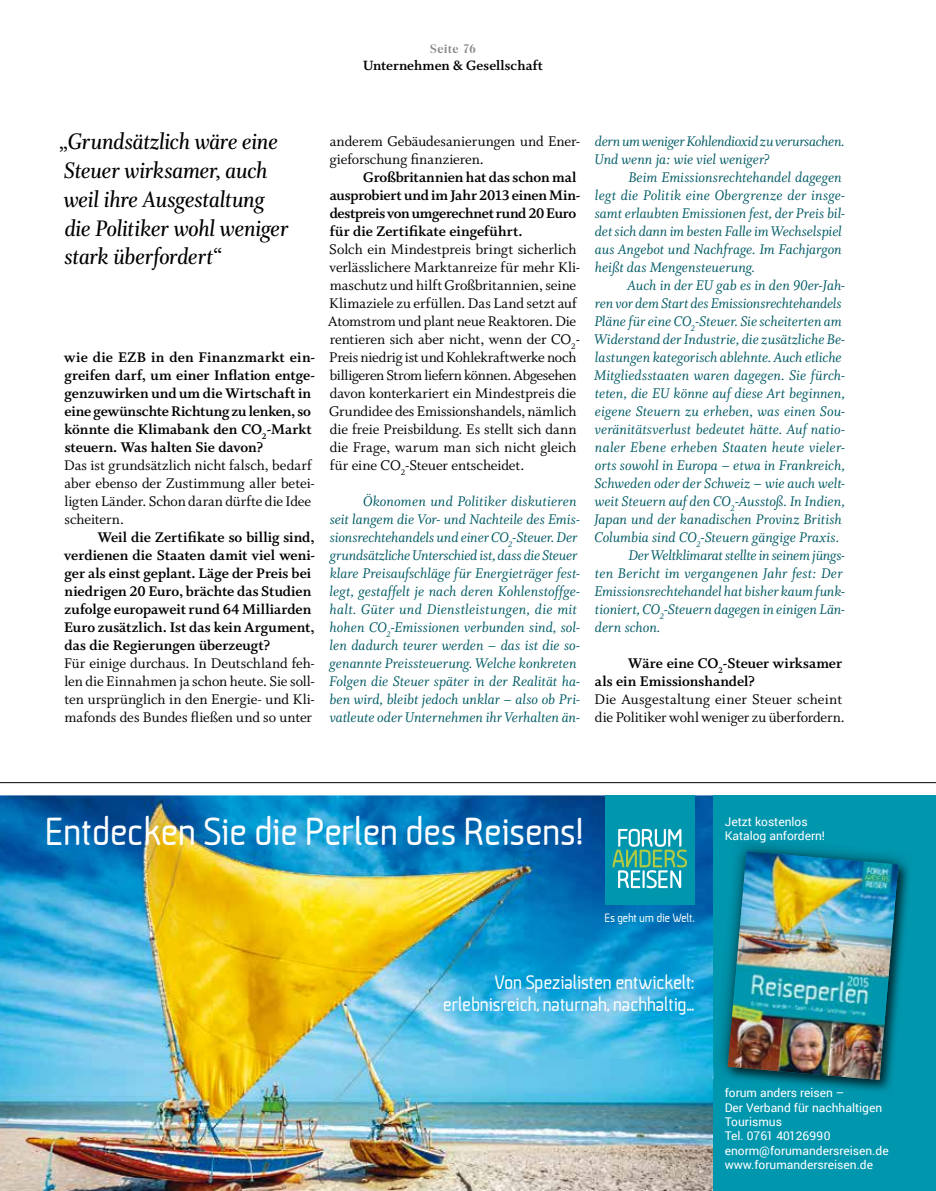
<style>
.page{position:relative;width:936px;height:1191px;background:#fff}
.page>*{position:absolute;margin:0;border:0;box-sizing:border-box;transform-origin:0 0}
.t1{font:39px "Aneba";color:#fff}
.t2{font:italic 600 24px/28.8px "Whitman Display";letter-spacing:-.005em;color:#000}
.t3{font:19.5px/22.5px "Aneba";color:#fff;text-align:right}
.t4{font:15.6px/18px "Whitman Italic LF";color:#005a65}
.t5{font:15.6px/18px "Whitman Roman LF";letter-spacing:-.005em;color:#000}
.t6{font:15.6px/18px "Whitman Bold LF";color:#000}
.t7{font:15px "Whitman Bold LF";color:#000}
.t8{font:12px/14.4px "Roboto";color:#fff}
.t9{font:12px "Aneba";color:#fff}
.t10{font:600 12px "Toledo TS";letter-spacing:.06em;color:#898a8c}
</style>
<div class="page">
<hr style="left:0;top:782px;width:935px;height:1px;background:#000">
<img style="left:0;top:795px;width:713px;height:396px">
<div style="left:713px;top:795px;width:222px;height:396px;background:#0096ae"></div>
<div style="left:605px;top:795px;width:89px;height:110px;background:#0096ae"></div>
<svg style="left:612px;top:828px;width:75px;height:60px"></svg>
<svg style="left:712px;top:1064px;width:1px;height:15px"></svg>
<img style="left:713px;top:843px;width:196px;height:248px">
<img style="left:738px;top:851px;width:160px;height:99px">
<img style="left:731px;top:937px;width:159px;height:100px">
<img style="left:727px;top:1023px;width:156px;height:57px">
<p class="t10" style="left:430px;top:41px;width:47px">Seite 76</p>
<p class="t7" style="left:363px;top:57px;width:181px">Unternehmen &amp; Gesellschaft</p>
<h2 class="t2" style="left:60px;top:127px;width:230px">„Grundsätzlich wäre eine<br>Steuer wirksamer, auch weil ihre Ausgestaltung die Politiker wohl weniger stark überfordert“</h2>
<p class="t6" style="left:64px;top:348px;width:252px">wie die EZB in den Finanzmarkt ein&shy;greifen darf, um einer Inflation entge&shy;genzuwirken und um die Wirtschaft in eine gewünschte Richtung zu lenken, so könnte die Klimabank den CO<sub>2</sub>-Markt steuern. Was halten Sie davon?</p>
<p class="t5" style="left:64px;top:456px;width:252px">Das ist grundsätzlich nicht falsch, bedarf aber ebenso der Zustimmung aller betei&shy;ligten Länder. Schon daran dürfte die Idee scheitern.</p>
<p class="t6" style="left:64px;top:528px;width:252px;text-indent:34px">Weil die Zertifikate so billig sind, verdienen die Staaten damit viel weni&shy;ger als einst geplant. Läge der Preis bei niedrigen 20 Euro, brächte das Studien zufolge europaweit rund 64 Milliarden Euro zusätzlich. Ist das kein Argument, das die Regierungen überzeugt?</p>
<p class="t5" style="left:64px;top:654px;width:252px;text-align:justify">Für einige durchaus. In Deutschland feh&shy;len die Einnahmen ja schon heute. Sie soll&shy;ten ursprünglich in den Energie- und Kli&shy;mafonds des Bundes fließen und so unter</p>
<p class="t5" style="left:329px;top:132px;width:252px">anderem Gebäudesanierungen und Ener&shy;gieforschung finanzieren.</p>
<p class="t6" style="left:330px;top:168px;width:252px;text-indent:34px">Großbritannien hat das schon mal ausprobiert und im Jahr 2013 einen Min&shy;destpreis von umgerechnet rund 20 Euro für die Zertifikate eingeführt.</p>
<p class="t5" style="left:328px;top:240px;width:253px">Solch ein Mindestpreis bringt sicherlich verlässlichere Marktanreize für mehr Kli&shy;maschutz und hilft Großbritannien, seine Klimaziele zu erfüllen. Das Land setzt auf Atomstrom und plant neue Reaktoren. Die rentieren sich aber nicht, wenn der CO<sub>2</sub>- Preis niedrig ist und Kohlekraftwerke noch billigeren Strom liefern können. Abgesehen davon konterkariert ein Mindestpreis die Grundidee des Emissionshandels, nämlich die freie Preisbildung. Es stellt sich dann die Frage, warum man sich nicht gleich für eine CO<sub>2</sub>-Steuer entscheidet.</p>
<p class="t4" style="left:329px;top:492px;width:252px;text-indent:34px">Ökonomen und Politiker diskutieren seit langem die Vor- und Nachteile des Emis&shy;sionsrechtehandels und einer CO<sub>2</sub>-Steuer. Der grundsätzliche Unterschied ist, dass die Steuer klare Preisaufschläge für Energieträger fest&shy;legt, gestaffelt je nach deren Kohlenstoffge&shy;halt. Güter und Dienstleistungen, die mit hohen CO<sub>2</sub>-Emissionen verbunden sind, sol&shy;len dadurch teurer werden – das ist die so&shy;genannte Preissteuerung. Welche konkreten Folgen die Steuer später in der Realität ha&shy;ben wird, bleibt jedoch unklar – also ob Pri&shy;vatleute oder Unternehmen ihr Verhalten än-</p>
<p class="t4" style="left:594px;top:132px;width:252px">dern um weniger Kohlendioxid zu verursachen.<br>Und wenn ja: wie viel weniger?</p>
<p class="t4" style="left:594px;top:168px;width:252px;text-indent:34px">Beim Emissionsrechtehandel dagegen legt die Politik eine Obergrenze der insge&shy;samt erlaubten Emissionen fest, der Preis bil&shy;det sich dann im besten Falle im Wechselspiel aus Angebot und Nachfrage. Im Fachjargon heißt das Mengensteuerung.</p>
<p class="t4" style="left:627px;top:276px;width:219px">Auch in der EU gab es in den 90er-Jah-</p>
<p class="t4" style="left:595px;top:294px;width:248px">ren vor dem Start des Emissionsrechtehandels</p>
<p class="t4" style="left:594px;top:312px;width:249px">Pläne für eine CO<sub>2</sub>-Steuer. Sie scheiterten am</p>
<p class="t4" style="left:594px;top:330px;width:253px">Widerstand der Industrie, die zusätzliche Be-</p>
<p class="t4" style="left:595px;top:348px;width:248px">lastungen kategorisch ablehnte. Auch etliche</p>
<p class="t4" style="left:594px;top:366px;width:252px">Mitgliedsstaaten waren dagegen. Sie fürch-</p>
<p class="t4" style="left:595px;top:384px;width:251px">teten, die EU könne auf diese Art beginnen,</p>
<p class="t4" style="left:595px;top:402px;width:252px">eigene Steuern zu erheben, was einen Sou-</p>
<p class="t4" style="left:595px;top:420px;width:252px">veränitätsverlust bedeutet hätte. Auf natio-</p>
<p class="t4" style="left:595px;top:438px;width:252px">naler Ebene erheben Staaten heute vieler-</p>
<p class="t4" style="left:595px;top:456px;width:251px">orts sowohl in Europa – etwa in Frankreich,</p>
<p class="t4" style="left:594px;top:474px;width:252px">Schweden oder der Schweiz – wie auch welt-</p>
<p class="t4" style="left:595px;top:492px;width:251px">weit Steuern auf den CO<sub>2</sub>-Ausstoß. In Indien,</p>
<p class="t4" style="left:594px;top:510px;width:249px">Japan und der kanadischen Provinz British</p>
<p class="t4" style="left:594px;top:528px;width:246px">Columbia sind CO<sub>2</sub>-Steuern gängige Praxis.</p>
<p class="t4" style="left:628px;top:546px;width:218px">Der Weltklimarat stellte in seinem jüngs-</p>
<p class="t4" style="left:595px;top:564px;width:249px">ten Bericht im vergangenen Jahr fest: Der</p>
<p class="t4" style="left:594px;top:582px;width:252px">Emissionsrechtehandel hat bisher kaum funk-</p>
<p class="t4" style="left:595px;top:600px;width:252px">tioniert, CO<sub>2</sub>-Steuern dagegen in einigen Län-</p>
<p class="t4" style="left:595px;top:618px;width:67px">dern schon.</p>
<p class="t6" style="left:595px;top:654px;width:249px;text-indent:33px">Wäre eine CO<sub>2</sub>-Steuer wirksamer als ein Emissionshandel?</p>
<p class="t5" style="left:594px;top:690px;width:252px">Die Ausgestaltung einer Steuer scheint die Politiker wohl weniger zu überfordern.</p>
<h1 class="t1" style="left:46px;top:810px;width:539px">Entdecken Sie die Perlen des Reisens!</h1>
<p class="t9" style="left:604px;top:911px;width:91px">Es geht um die Welt.</p>
<p class="t8" style="left:724px;top:813px;width:102px">Jetzt kostenlos<br>Katalog anfordern!</p>
<p class="t3" style="left:443px;top:971px;width:252px">Von Spezialisten entwickelt: erlebnisreich, naturnah, nachhaltig…</p>
<p class="t8" style="left:724px;top:1085px;width:165px">forum anders reisen –<br>Der Verband für nach haltigen<br>Tourismus<br>Tel. 0761 40126990 enorm@forumandersreisen.de www.forumandersreisen.de</p>
</div>
